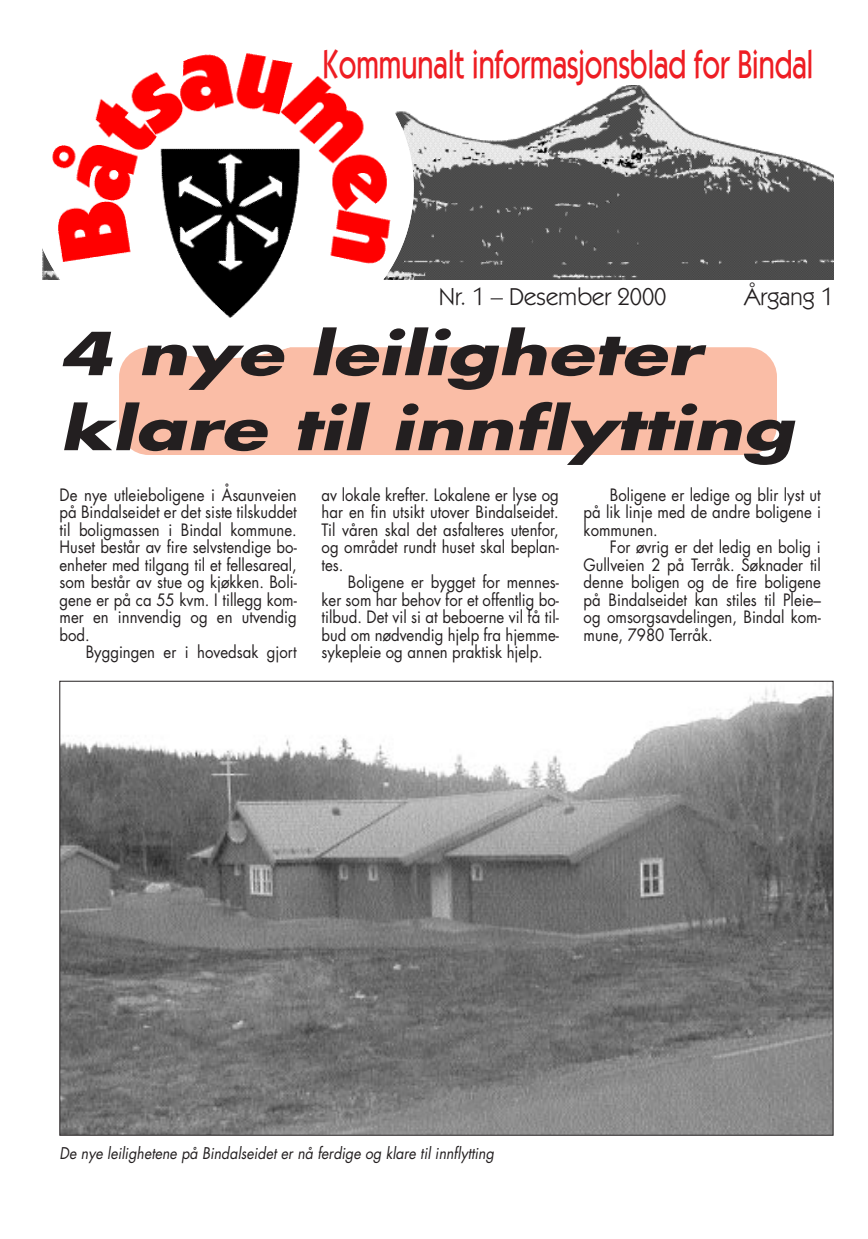
<style>
.page{position:relative;width:868px;height:1239px;background:#fff}
.page>*{position:absolute;margin:0;border:0;box-sizing:border-box;transform-origin:0 0}
.t1{font:italic 700 57.57px/75.1px "Futura";color:#231f20;scale:1.31 1}
.t2{font:500 40.25px "Itc Kabel";color:#ee1d23;scale:.72 1}
.t3{font:24.5px "Itc Kabel";color:#231f20}
.t4{font:16.62px/17.5px "Futura";color:#231f20;text-align:justify;scale:.9 1}
.t5{font:italic 15.75px "Futura";color:#231f20;scale:.9 1}
</style>
<div class="page">
<div style="left:119px;top:347px;width:658px;height:108px;background:#fabda6;border-radius:30px"></div>
<img style="left:43px;top:85px;width:790px;height:194px">
<img style="left:30px;top:16px;width:384px;height:342px;border-radius:50%">
<img style="left:62px;top:688px;width:769px;height:446px">
<h2 class="t2" style="left:323px;top:50px;width:683px">Kommunalt informasjonsblad for Bindal</h2>
<h3 class="t3" style="left:439px;top:288px;width:229px">Nr. 1 – Desember 2000</h3>
<h3 class="t3" style="left:744px;top:288px;width:91px">Årgang 1</h3>
<h1 class="t1" style="left:60px;top:321px;width:572px">4 nye leiligheter klare til innflytting</h1>
<p class="t4" style="left:60px;top:487px;width:265px">De nye utleieboligene i Åsaunveien på Bindalseidet er det siste tilskuddet til boligmassen i Bindal kommune.<br>Huset består av fire selvstendige bo&shy;enheter med tilgang til et fellesareal, som består av stue og kjøkken. Boli&shy;gene er på ca 55 kvm. I tillegg kom&shy;mer en innvendig og en utvendig bod.</p>
<p class="t4" style="left:86px;top:645px;width:236px">Byggingen er i hovedsak gjort</p>
<p class="t4" style="left:322px;top:487px;width:265px">av lokale krefter. Lokalene er lyse og har en fin utsikt utover Bindalseidet.<br>Til våren skal det asfalteres utenfor, og området rundt huset skal beplan&shy;tes.</p>
<p class="t4" style="left:322px;top:575px;width:265px;text-indent:26px">Boligene er bygget for mennes&shy;ker som har behov for et offentlig bo&shy;tilbud. Det vil si at beboerne vil få til&shy;bud om nødvendig hjelp fra hjemme&shy;sykepleie og annen praktisk hjelp.</p>
<p class="t4" style="left:584px;top:487px;width:265px;text-indent:26px">Boligene er ledige og blir lyst ut på lik linje med de andre boligene i kommunen.</p>
<p class="t4" style="left:584px;top:540px;width:265px;text-indent:26px">For øvrig er det ledig en bolig i Gullveien 2 på Terråk. Søknader til denne boligen og de fire boligene på Bindalseidet kan stiles til Pleie– og omsorgsavdelingen, Bindal kom&shy;mune, 7980 Terråk.</p>
<p class="t5" style="left:60px;top:1146px;width:487px">De nye leilighetene på Bindalseidet er nå ferdige og klare til innflytting</p>
</div>
